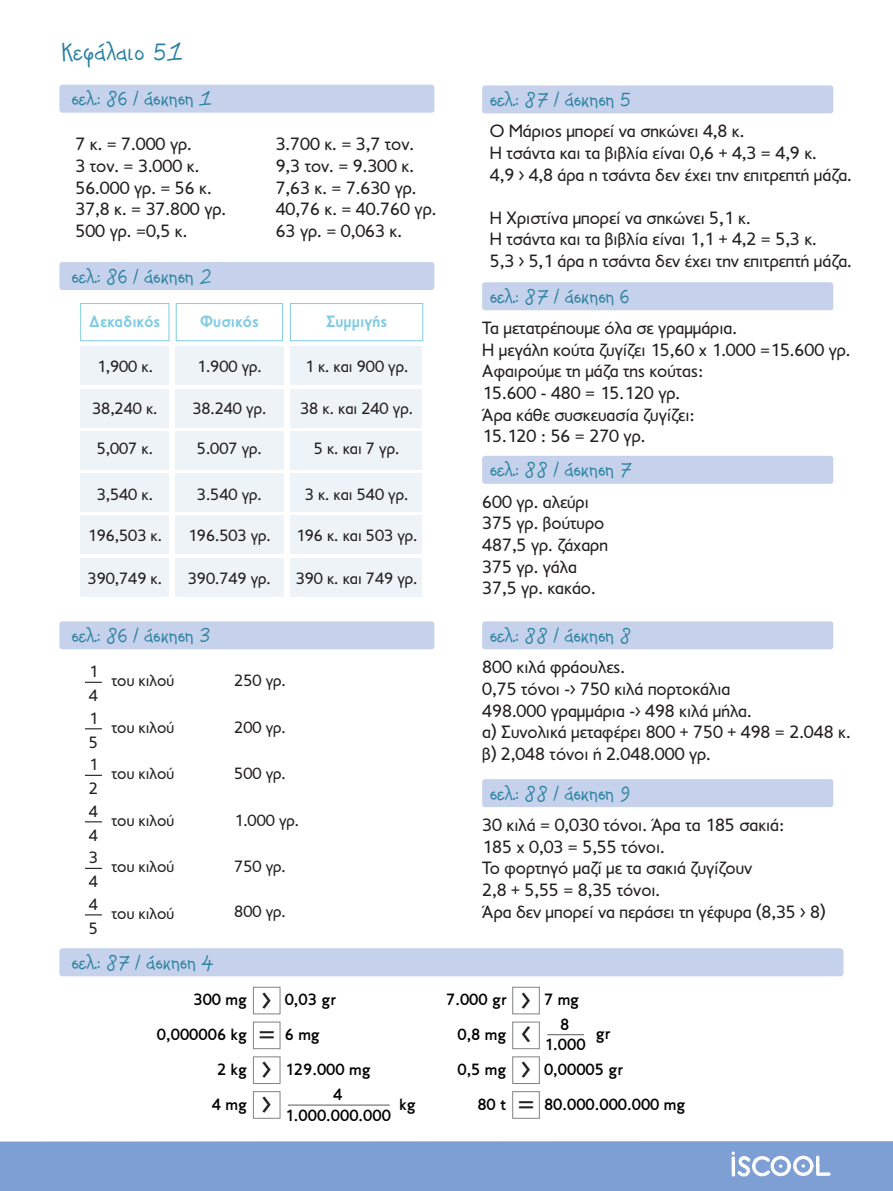
<style>
.page{position:relative;width:893px;height:1191px;background:#fff}
.page>*{position:absolute;margin:0;border:0;box-sizing:border-box;transform-origin:0 0}
.t1{font:31.2px/34.7px "PF Transport";color:#231f20}
.t2{font:27px "PF Kids Pro Grade Five";letter-spacing:.02em;color:#2b81a0}
.t3{font:21.6px "PF Kids Pro Grade Five";color:#2b81a0}
.t4{font:18px/21.6px "PF Transport";color:#231f20}
.t5{font:16.5px/23.9px "PF Transport";color:#231f20}
.t6{font:500 16.5px/20.7px "PF Transport";color:#000;text-align:center}
.t7{font:700 16.5px "PF Transport";color:#80cce3}
</style>
<div class="page">
<div style="left:59px;top:85px;width:375px;height:28px;background:#c6d2ec;border-radius:3px"></div>
<div style="left:0;top:1141px;width:893px;height:50px;background:#7d9fd3"></div>
<svg style="left:731px;top:1151px;width:100px;height:26px"></svg>
<div style="left:59px;top:262px;width:375px;height:28px;background:#c6d2ec;border-radius:3px"></div>
<div style="left:59px;top:621px;width:375px;height:28px;background:#c6d2ec;border-radius:3px"></div>
<div style="left:59px;top:948px;width:784px;height:28px;background:#c6d2ec;border-radius:3px"></div>
<div style="left:176px;top:303px;width:107px;height:38px;background:#fff;border:1px solid #80cce3"></div>
<div style="left:81px;top:346px;width:341px;height:39px;background:#eef3f7"></div>
<div style="left:81px;top:389px;width:341px;height:39px;background:#eef3f7"></div>
<div style="left:81px;top:431px;width:341px;height:39px;background:#eef3f7"></div>
<div style="left:81px;top:473px;width:341px;height:38px;background:#eef3f7"></div>
<div style="left:81px;top:516px;width:341px;height:38px;background:#eef3f7"></div>
<div style="left:81px;top:558px;width:341px;height:39px;background:#eef3f7"></div>
<div style="left:169px;top:340px;width:5px;height:269px;background:#fff"></div>
<div style="left:284px;top:340px;width:5px;height:269px;background:#fff"></div>
<div style="left:80px;top:303px;width:89px;height:38px;background:#fff;border:1px solid #80cce3"></div>
<div style="left:290px;top:303px;width:133px;height:38px;background:#fff;border:1px solid #80cce3"></div>
<svg style="left:85px;top:681px;width:17px;height:2px"></svg>
<svg style="left:85px;top:728px;width:17px;height:1px"></svg>
<svg style="left:85px;top:774px;width:17px;height:2px"></svg>
<svg style="left:85px;top:821px;width:17px;height:1px"></svg>
<svg style="left:85px;top:867px;width:17px;height:2px"></svg>
<svg style="left:85px;top:914px;width:17px;height:1px"></svg>
<div style="left:253px;top:987px;width:27px;height:27px;background:#fff;border:1px solid #808285"></div>
<div style="left:253px;top:1021px;width:27px;height:28px;background:#fff;border:1px solid #808285"></div>
<div style="left:253px;top:1056px;width:27px;height:27px;background:#fff;border:1px solid #808285"></div>
<div style="left:253px;top:1091px;width:27px;height:27px;background:#fff;border:1px solid #808285"></div>
<div style="left:512px;top:987px;width:28px;height:27px;background:#fff;border:1px solid #808285"></div>
<div style="left:512px;top:1021px;width:28px;height:28px;background:#fff;border:1px solid #808285"></div>
<div style="left:512px;top:1056px;width:28px;height:27px;background:#fff;border:1px solid #808285"></div>
<div style="left:512px;top:1091px;width:28px;height:27px;background:#fff;border:1px solid #808285"></div>
<hr style="left:288px;top:1104px;width:102px;height:1px;background:#58595b">
<hr style="left:547px;top:1034px;width:37px;height:1px;background:#58595b">
<div style="left:482px;top:85px;width:351px;height:28px;background:#c6d2ec;border-radius:3px"></div>
<div style="left:482px;top:282px;width:351px;height:28px;background:#c6d2ec;border-radius:3px"></div>
<div style="left:482px;top:456px;width:351px;height:28px;background:#c6d2ec;border-radius:3px"></div>
<div style="left:482px;top:621px;width:351px;height:28px;background:#c6d2ec;border-radius:3px"></div>
<div style="left:482px;top:779px;width:351px;height:28px;background:#c6d2ec;border-radius:3px"></div>
<h2 class="t2" style="left:61px;top:30px;width:123px">Κεφάλαιο 51</h2>
<p class="t3" style="left:71px;top:81px;width:142px">σελ.: 86 / άσκηση 1</p>
<p class="t4" style="left:75px;top:134px;width:152px">7 κ. = 7.000 γρ.<br>3 τον. = 3.000 κ.<br>56.000 γρ. = 56 κ.<br>37,8 κ. = 37.800 γρ.<br>500 γρ. =0,5 κ.</p>
<p class="t3" style="left:71px;top:258px;width:141px">σελ.: 86 / άσκηση 2</p>
<p class="t4" style="left:276px;top:134px;width:162px">3.700 κ. = 3,7 τον.<br>9,3 τον. = 9.300 κ.<br>7,63 κ. = 7.630 γρ.<br>40,76 κ. = 40.760 γρ.<br>63 γρ. = 0,063 κ.</p>
<p class="t7" style="left:89px;top:311px;width:73px">∆εκαδικός</p>
<p class="t7" style="left:200px;top:311px;width:61px">Φυσικός</p>
<p class="t7" style="left:326px;top:311px;width:63px">Συµµιγής</p>
<p class="t5" style="left:97px;top:354px;width:58px">1,900 κ.</p>
<p class="t5" style="left:197px;top:354px;width:66px">1.900 γρ.</p>
<p class="t5" style="left:305px;top:354px;width:105px">1 κ. και 900 γρ.</p>
<p class="t5" style="left:92px;top:396px;width:67px">38,240 κ.</p>
<p class="t5" style="left:192px;top:396px;width:75px">38.240 γρ.</p>
<p class="t5" style="left:300px;top:396px;width:114px">38 κ. και 240 γρ.</p>
<p class="t5" style="left:97px;top:436px;width:58px">5,007 κ.</p>
<p class="t5" style="left:197px;top:436px;width:66px">5.007 γρ.</p>
<p class="t5" style="left:314px;top:436px;width:87px">5 κ. και 7 γρ.</p>
<p class="t5" style="left:97px;top:483px;width:58px">3,540 κ.</p>
<p class="t5" style="left:197px;top:483px;width:66px">3.540 γρ.</p>
<p class="t5" style="left:305px;top:483px;width:105px">3 κ. και 540 γρ.</p>
<p class="t5" style="left:188px;top:523px;width:85px">196.503 γρ.</p>
<p class="t5" style="left:296px;top:523px;width:123px">196 κ. και 503 γρ.</p>
<p class="t5" style="left:188px;top:567px;width:85px">390.749 γρ.</p>
<p class="t5" style="left:88px;top:523px;width:76px">196,503 κ.</p>
<p class="t5" style="left:88px;top:567px;width:76px">390,749 κ.</p>
<p class="t5" style="left:296px;top:567px;width:123px">390 κ. και 749 γρ.</p>
<p class="t3" style="left:71px;top:617px;width:140px">σελ.: 86 / άσκηση 3</p>
<p class="t5" style="left:89px;top:659px;width:11px">1<br>4</p>
<p class="t5" style="left:111px;top:668px;width:64px">του κιλού</p>
<p class="t5" style="left:89px;top:706px;width:11px">1<br>5</p>
<p class="t5" style="left:111px;top:715px;width:64px">του κιλού</p>
<p class="t5" style="left:89px;top:753px;width:11px">1<br>2</p>
<p class="t5" style="left:111px;top:761px;width:64px">του κιλού</p>
<p class="t5" style="left:89px;top:799px;width:11px">4<br>4</p>
<p class="t5" style="left:111px;top:808px;width:64px">του κιλού</p>
<p class="t5" style="left:89px;top:846px;width:11px">3<br>4</p>
<p class="t5" style="left:111px;top:854px;width:64px">του κιλού</p>
<p class="t5" style="left:89px;top:892px;width:11px">4<br>5</p>
<p class="t5" style="left:111px;top:901px;width:64px">του κιλού</p>
<p class="t3" style="left:71px;top:944px;width:144px">σελ.: 87 / άσκηση 4</p>
<p class="t5" style="left:234px;top:668px;width:53px">250 γρ.</p>
<p class="t5" style="left:234px;top:715px;width:53px">200 γρ.</p>
<p class="t5" style="left:234px;top:761px;width:53px">500 γρ.</p>
<p class="t5" style="left:234px;top:808px;width:66px">1.000 γρ.</p>
<p class="t5" style="left:234px;top:854px;width:53px">750 γρ.</p>
<p class="t5" style="left:234px;top:899px;width:53px">800 γρ.</p>
<p class="t3" style="left:490px;top:82px;width:143px">σελ.: 87 / άσκηση 5</p>
<p class="t4" style="left:490px;top:121px;width:363px">Ο Μάριος µπορεί να σηκώνει 4,8 κ.<br>Η τσάντα και τα βιβλία είναι 0,6 + 4,3 = 4,9 κ.<br>4,9 &gt; 4,8 άρα η τσάντα δεν έχει την επιτρεπτή µάζα.</p>
<p class="t4" style="left:490px;top:207px;width:363px">Η Χριστίνα µπορεί να σηκώνει 5,1 κ.<br>Η τσάντα και τα βιβλία είναι 1,1 + 4,2 = 5,3 κ.<br>5,3 &gt; 5,1 άρα η τσάντα δεν έχει την επιτρεπτή µάζα.</p>
<p class="t3" style="left:490px;top:278px;width:141px">σελ.: 87 / άσκηση 6</p>
<p class="t4" style="left:482px;top:317px;width:370px">Τα µετατρέπουµε όλα σε γραµµάρια.<br>Η µεγάλη κούτα ζυγίζει 15,60 χ 1.000 =15.600 γρ.<br>Αφαιρούµε τη µάζα της κούτας:<br>15.600 - 480 = 15.120 γρ.<br>Άρα κάθε συσκευασία ζυγίζει:<br>15.120 : 56 = 270 γρ.</p>
<p class="t3" style="left:490px;top:452px;width:143px">σελ.: 88 / άσκηση 7</p>
<p class="t4" style="left:482px;top:491px;width:127px">600 γρ. αλεύρι<br>375 γρ. βούτυρο<br>487,5 γρ. ζάχαρη<br>375 γρ. γάλα<br>37,5 γρ. κακάο.</p>
<p class="t3" style="left:490px;top:617px;width:143px">σελ.: 88 / άσκηση 8</p>
<p class="t4" style="left:482px;top:656px;width:370px">800 κιλά φράουλες.<br>0,75 τόνοι -&gt; 750 κιλά πορτοκάλια<br>498.000 γραµµάρια -&gt; 498 κιλά µήλα.<br>α) Συνολικά µεταφέρει 800 + 750 + 498 = 2.048 κ. β) 2,048 τόνοι ή 2.048.000 γρ.</p>
<p class="t3" style="left:490px;top:775px;width:142px">σελ.: 88 / άσκηση 9</p>
<p class="t4" style="left:482px;top:814px;width:345px">30 κιλά = 0,030 τόνοι. Άρα τα 185 σακιά:<br>185 χ 0,03 = 5,55 τόνοι.<br>Το φορτηγό µαζί µε τα σακιά ζυγίζουν<br>2,8 + 5,55 = 8,35 τόνοι.<br>Άρα δεν µπορεί να περάσει τη γέφυρα (8,35 &gt; 8)</p>
<h1 class="t1" style="left:258px;top:982px;width:19px">&gt; = &gt; &gt;</h1>
<h1 class="t1" style="left:517px;top:982px;width:19px">&gt; &lt; &gt; =</h1>
<p class="t6" style="left:193px;top:989px;width:55px">300 mg</p>
<p class="t6" style="left:285px;top:989px;width:53px">0,03 gr</p>
<p class="t6" style="left:157px;top:1024px;width:92px">0,000006 kg</p>
<p class="t6" style="left:285px;top:1024px;width:37px">6 mg</p>
<p class="t6" style="left:217px;top:1058px;width:32px">2 kg</p>
<p class="t6" style="left:285px;top:1058px;width:88px">129.000 mg</p>
<p class="t6" style="left:212px;top:1093px;width:37px">4 mg</p>
<p class="t6" style="left:399px;top:1093px;width:18px">kg</p>
<p class="t6" style="left:446px;top:989px;width:62px">7.000 gr</p>
<p class="t6" style="left:544px;top:989px;width:37px">7 mg</p>
<p class="t6" style="left:457px;top:1017px;width:51px;line-height:34.8px;text-align:left">0,8 mg<br>0,5 mg</p>
<p class="t6" style="left:544px;top:1013px;width:43px">8<br>1.000</p>
<p class="t6" style="left:596px;top:1023px;width:16px">gr</p>
<p class="t6" style="left:544px;top:1058px;width:80px">0,00005 gr</p>
<p class="t6" style="left:285px;top:1084px;width:108px">4<br>1.000.000.000</p>
<p class="t6" style="left:477px;top:1093px;width:31px">80 t</p>
<p class="t6" style="left:544px;top:1093px;width:143px">80.000.000.000 mg</p>
</div>
